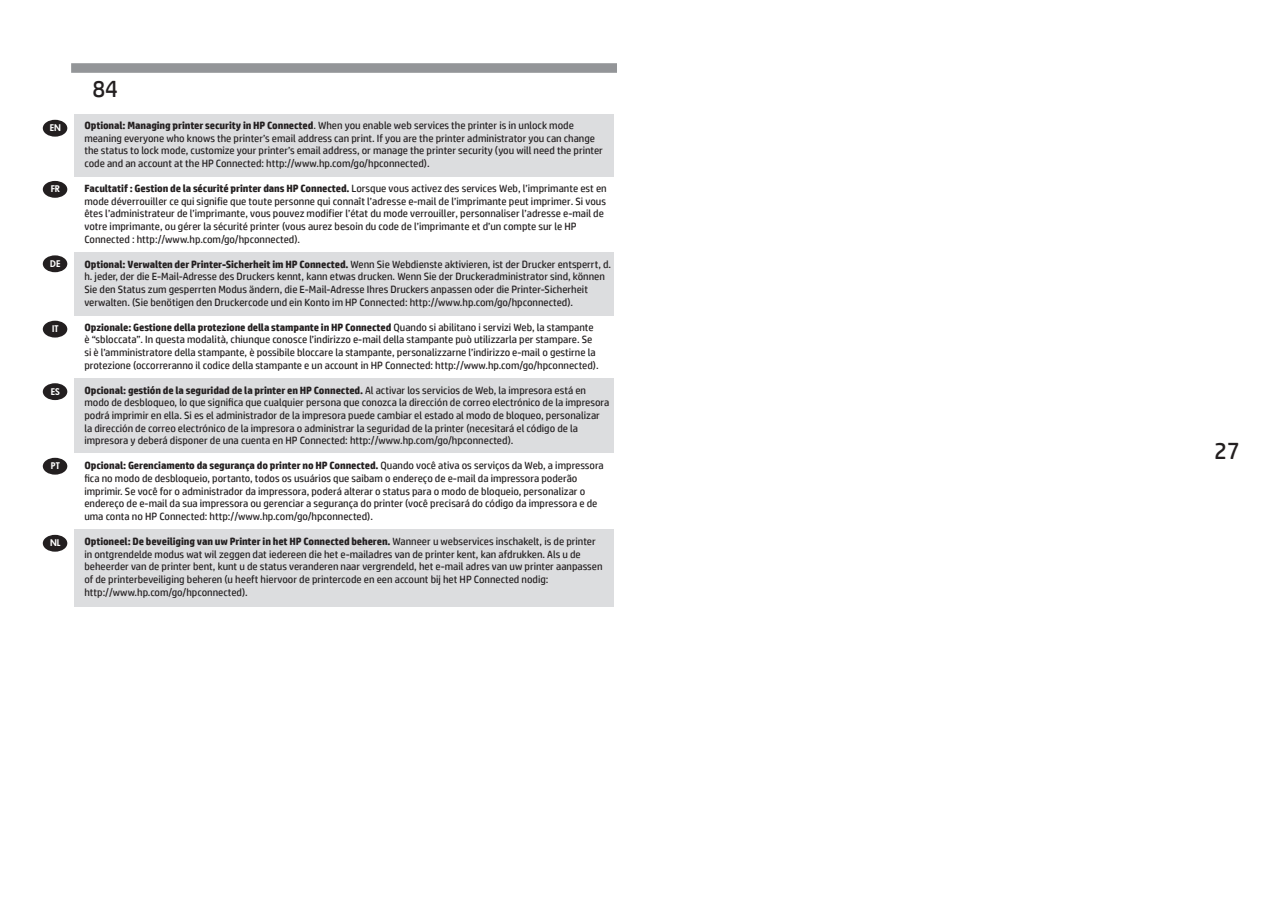
<style>
.page{position:relative;width:1270px;height:901px;background:#fff}
.page>*{position:absolute;margin:0;border:0;box-sizing:border-box;transform-origin:0 0}
.t1{font:24px "HP Simplified";color:#231f20}
.t2{font:10.5px/12.6px "HP Simplified";color:#231f20}
.t3{font:9px "Futura Hv";color:#fff}
.s1{font-weight:700}
</style>
<div class="page">
<div style="left:73px;top:65px;width:542px;height:6px;background:#939598"></div>
<div style="left:71px;top:63px;width:546px;height:10px;border:3px solid #939598"></div>
<div style="left:74px;top:115px;width:539px;height:62px;background:#dcdddf"></div>
<div style="left:74px;top:252px;width:539px;height:63px;background:#dcdddf"></div>
<div style="left:74px;top:378px;width:539px;height:74px;background:#dcdddf"></div>
<div style="left:74px;top:529px;width:539px;height:77px;background:#dcdddf"></div>
<div style="left:43px;top:535px;width:24px;height:16px;background:#231f20;border-radius:50%"></div>
<div style="left:43px;top:458px;width:24px;height:16px;background:#231f20;border-radius:50%"></div>
<div style="left:43px;top:383px;width:24px;height:17px;background:#231f20;border-radius:50%"></div>
<div style="left:43px;top:321px;width:24px;height:16px;background:#231f20;border-radius:50%"></div>
<div style="left:43px;top:255px;width:24px;height:17px;background:#231f20;border-radius:50%"></div>
<div style="left:43px;top:181px;width:24px;height:17px;background:#231f20;border-radius:50%"></div>
<div style="left:43px;top:120px;width:24px;height:17px;background:#231f20;border-radius:50%"></div>
<h1 class="t1" style="left:92px;top:75px;width:27px">84</h1>
<p class="t3" style="left:50px;top:122px;width:13px">EN</p>
<p class="t2" style="left:84px;top:119px;width:520px"><span class="s1">Optional: Managing printer security in HP Connected</span>. When you enable web services the printer is in unlock mode meaning everyone who knows the printer’s email address can print. If you are the printer administrator you can change the status to lock mode, customize your printer’s email address, or manage the printer security (you will need the printer code and an account at the HP Connected: http://www.hp.com/go/hpconnected).</p>
<p class="t2" style="left:84px;top:182px;width:524px"><span class="s1">Facultatif : Gestion de la sécurité printer dans HP Connected.</span> Lorsque vous activez des services Web, l’imprimante est en mode déverrouiller ce qui signifie que toute personne qui connaît l’adresse e-mail de l’imprimante peut imprimer. Si vous êtes l’administrateur de l’imprimante, vous pouvez modifier l’état du mode verrouiller, personnaliser l’adresse e-mail de votre imprimante, ou gérer la sécurité printer (vous aurez besoin du code de l’imprimante et d’un compte sur le HP Connected : http://www.hp.com/go/hpconnected).</p>
<p class="t2" style="left:84px;top:258px;width:528px"><span class="s1">Optional: Verwalten der Printer-Sicherheit im HP Connected.</span> Wenn Sie Webdienste aktivieren, ist der Drucker entsperrt, d. h. jeder, der die E-Mail-Adresse des Druckers kennt, kann etwas drucken. Wenn Sie der Druckeradministrator sind, können Sie den Status zum gesperrten Modus ändern, die E-Mail-Adresse Ihres Druckers anpassen oder die Printer-Sicherheit verwalten. (Sie benötigen den Druckercode und ein Konto im HP Connected: http://www.hp.com/go/hpconnected).</p>
<p class="t2" style="left:84px;top:321px;width:516px"><span class="s1">Opzionale: Gestione della protezione della stampante in HP Connected</span> Quando si abilitano i servizi Web, la stampante è “sbloccata”. In questa modalità, chiunque conosce l’indirizzo e-mail della stampante può utilizzarla per stampare. Se si è l’amministratore della stampante, è possibile bloccare la stampante, personalizzarne l’indirizzo e-mail o gestirne la protezione (occorreranno il codice della stampante e un account in HP Connected: http://www.hp.com/go/hpconnected).</p>
<p class="t2" style="left:84px;top:384px;width:526px"><span class="s1">Opcional: gestión de la seguridad de la printer en HP Connected.</span> Al activar los servicios de Web, la impresora está en modo de desbloqueo, lo que significa que cualquier persona que conozca la dirección de correo electrónico de la impresora podrá imprimir en ella. Si es el administrador de la impresora puede cambiar el estado al modo de bloqueo, personalizar la dirección de correo electrónico de la impresora o administrar la seguridad de la printer (necesitará el código de la impresora y deberá disponer de una cuenta en HP Connected: http://www.hp.com/go/hpconnected).</p>
<p class="t2" style="left:84px;top:459px;width:521px"><span class="s1">Opcional: Gerenciamento da segurança do printer no HP Connected.</span> Quando você ativa os serviços da Web, a impressora fica no modo de desbloqueio, portanto, todos os usuários que saibam o endereço de e-mail da impressora poderão imprimir. Se você for o administrador da impressora, poderá alterar o status para o modo de bloqueio, personalizar o endereço de e-mail da sua impressora ou gerenciar a segurança do printer (você precisará do código da impressora e de uma conta no HP Connected: http://www.hp.com/go/hpconnected).</p>
<p class="t2" style="left:84px;top:535px;width:520px"><span class="s1">Optioneel: De beveiliging van uw Printer in het HP Connected beheren.</span> Wanneer u webservices inschakelt, is de printer in ontgrendelde modus wat wil zeggen dat iedereen die het e-mailadres van de printer kent, kan afdrukken. Als u de beheerder van de printer bent, kunt u de status veranderen naar vergrendeld, het e-mail adres van uw printer aanpassen of de printerbeveiliging beheren (u heeft hiervoor de printercode en een account bij het HP Connected nodig: http://www.hp.com/go/hpconnected).</p>
<p class="t3" style="left:51px;top:183px;width:11px">FR</p>
<p class="t3" style="left:50px;top:257px;width:12px">DE</p>
<p class="t3" style="left:52px;top:323px;width:8px">IT</p>
<p class="t3" style="left:51px;top:385px;width:11px">ES</p>
<p class="t3" style="left:51px;top:460px;width:10px">PT</p>
<p class="t3" style="left:50px;top:537px;width:12px">NL</p>
<h1 class="t1" style="left:1214px;top:437px;width:27px">27</h1>
</div>
